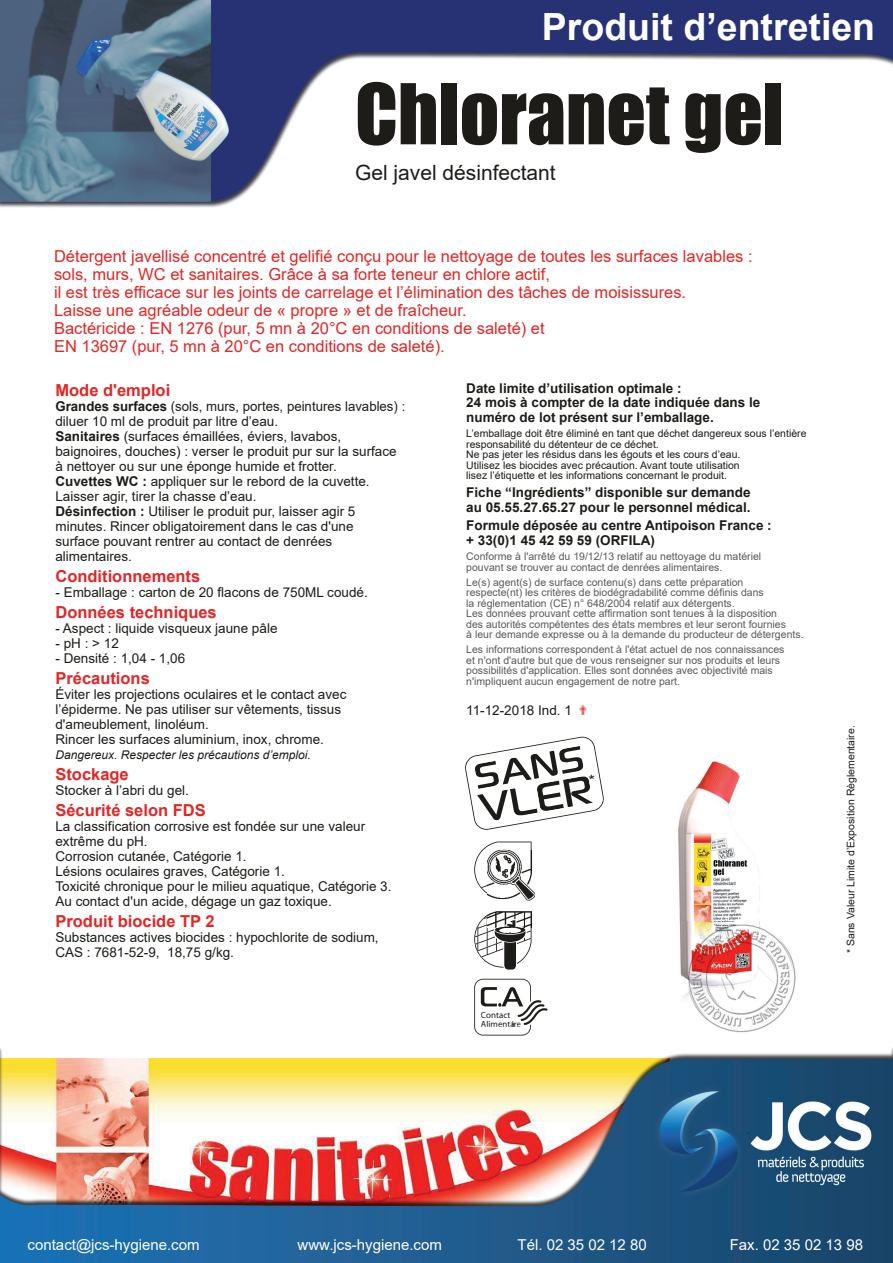
<style>
.page{position:relative;width:893px;height:1263px;background:#fff}
.page>*{position:absolute;margin:0;border:0;box-sizing:border-box;transform-origin:0 0}
.t1{font:77.4px "Impact";color:#1e1c18}
.t2{font:700 37.5px "Arial";color:#fff}
.t3{font:21px "Arial";color:#1e1c18}
.t4{font:16.5px/18px "Arial";color:#e32525}
.t5{font:700 16.5px "Arial";color:#e32525}
.t6{font:15px "Arial";color:#fff}
.t7{font:13.5px/15px "Arial";color:#1e1c18}
.t8{font:700 13.5px/15px "Arial";color:#1e1c18}
.t9{font:italic 12px "Arial";color:#1e1c18}
.t10{font:10.5px/10.5px "Arial";color:#5a595b}
.t11{font:10.5px/10.5px "Arial";color:#1e1c18}
.t12{font:700 8.85px/8.9px "Arial Narrow";color:#1e1c18}
.s1{font-weight:700}
</style>
<div class="page">
<img style="left:0;top:1048px;width:893px;height:215px">
<img style="left:0;top:0;width:893px;height:208px">
<img style="left:465px;top:737px;width:139px;height:93px">
<img style="left:474px;top:933px;width:57px;height:34px">
<img style="left:526px;top:927px;width:5px;height:14px">
<img style="left:494px;top:927px;width:32px;height:43px">
<img style="left:504px;top:957px;width:12px;height:12px">
<svg style="left:475px;top:914px;width:50px;height:43px"></svg>
<img style="left:474px;top:841px;width:58px;height:52px">
<img style="left:481px;top:869px;width:5px;height:19px">
<img style="left:486px;top:849px;width:46px;height:45px">
<img style="left:487px;top:850px;width:1px;height:46px">
<img style="left:474px;top:979px;width:57px;height:56px">
<img style="left:522px;top:1022px;width:9px;height:4px">
<img style="left:516px;top:998px;width:26px;height:20px">
<img style="left:524px;top:1008px;width:24px;height:17px">
<img style="left:521px;top:1004px;width:24px;height:17px">
<img style="left:518px;top:1000px;width:23px;height:17px">
<img style="left:481px;top:1011px;width:27px;height:7px">
<img style="left:481px;top:1020px;width:39px;height:7px">
<img style="left:678px;top:761px;width:82px;height:216px">
<img style="left:694px;top:929px;width:102px;height:104px">
<img style="left:682px;top:922px;width:83px;height:82px">
<img style="left:488px;top:850px;width:47px;height:77px">
<svg style="left:588px;top:774px;width:7px;height:5px"></svg>
<h2 class="t2" style="left:542px;top:0;width:335px">Produit d’entretien</h2>
<h1 class="t1" style="left:355px;top:54px;width:431px">Chloranet gel</h1>
<h3 class="t3" style="left:355px;top:158px;width:202px">Gel javel désinfectant</h3>
<p class="t4" style="left:54px;top:247px;width:700px">Détergent javellisé concentré et gelifié conçu pour le nettoyage de toutes les surfaces lavables : sols, murs, WC et sanitaires. Grâce à sa forte teneur en chlore actif,<br>il est très efficace sur les joints de carrelage et l’élimination des tâches de moisissures.<br>Laisse une agréable odeur de « propre » et de fraîcheur.<br>Bactéricide : EN 1276 (pur, 5 mn à 20°C en conditions de saleté) et<br>EN 13697 (pur, 5 mn à 20°C en conditions de saleté).</p>
<p class="t5" style="left:55px;top:378px;width:116px">Mode d'emploi</p>
<p class="t7" style="left:55px;top:398px;width:351px"><span class="s1">Grandes surfaces</span> (sols, murs, portes, peintures lavables) : diluer 10 ml de produit par litre d’eau.<br><span class="s1">Sanitaires</span> (surfaces émaillées, éviers, lavabos, baignoires, douches) : verser le produit pur sur la surface à nettoyer ou sur une éponge humide et frotter.<br><span class="s1">Cuvettes WC :</span> appliquer sur le rebord de la cuvette.<br>Laisser agir, tirer la chasse d’eau.<br><span class="s1">Désinfection :</span> Utiliser le produit pur, laisser agir 5 minutes. Rincer obligatoirement dans le cas d'une<br>surface pouvant rentrer au contact de denrées alimentaires.</p>
<p class="t5" style="left:55px;top:564px;width:146px">Conditionnements</p>
<p class="t7" style="left:55px;top:584px;width:314px">- Emballage : carton de 20 flacons de 750ML coudé.</p>
<p class="t5" style="left:55px;top:600px;width:163px">Données techniques</p>
<p class="t7" style="left:55px;top:620px;width:224px">- Aspect : liquide visqueux jaune pâle</p>
<p class="t7" style="left:55px;top:635px;width:65px">- pH : &gt; 12</p>
<p class="t7" style="left:55px;top:650px;width:131px">- Densité : 1,04 - 1,06</p>
<p class="t5" style="left:55px;top:666px;width:96px">Précautions</p>
<p class="t7" style="left:55px;top:686px;width:292px">Éviter les projections oculaires et le contact avec l’épiderme. Ne pas utiliser sur vêtements, tissus d'ameublement, linoléum.<br>Rincer les surfaces aluminium, inox, chrome.</p>
<p class="t9" style="left:55px;top:746px;width:257px">Dangereux. Respecter les précautions d’emploi.</p>
<p class="t5" style="left:55px;top:762px;width:75px">Stockage</p>
<p class="t7" style="left:55px;top:782px;width:135px">Stocker à l’abri du gel.</p>
<p class="t5" style="left:55px;top:798px;width:152px">Sécurité selon FDS</p>
<p class="t7" style="left:55px;top:818px;width:338px">La classification corrosive est fondée sur une valeur extrême du pH.<br>Corrosion cutanée, Catégorie 1.<br>Lésions oculaires graves, Catégorie 1.<br>Toxicité chronique pour le milieu aquatique, Catégorie 3.<br>Au contact d'un acide, dégage un gaz toxique.</p>
<p class="t5" style="left:55px;top:909px;width:161px">Produit biocide TP 2</p>
<p class="t7" style="left:55px;top:929px;width:325px">Substances actives biocides : hypochlorite de sodium,<br>CAS : 7681-52-9, 18,75 g/kg.</p>
<p class="t8" style="left:466px;top:380px;width:295px">Date limite d’utilisation optimale :<br>24 mois à compter de la date indiquée dans le numéro de lot présent sur l’emballage.</p>
<p class="t11" style="left:466px;top:428px;width:342px">L’emballage doit être éliminé en tant que déchet dangereux sous l’entière responsabilité du détenteur de ce déchet.<br>Ne pas jeter les résidus dans les égouts et les cours d’eau.<br>Utilisez les biocides avec précaution. Avant toute utilisation<br>lisez l’étiquette et les informations concernant le produit.</p>
<p class="t8" style="left:466px;top:485px;width:286px">Fiche “Ingrédients” disponible sur demande au 05.55.27.65.27 pour le personnel médical.</p>
<p class="t8" style="left:466px;top:518px;width:307px">Formule déposée au centre Antipoison France : + 33(0)1 45 42 59 59 (ORFILA)</p>
<p class="t10" style="left:466px;top:551px;width:296px">Conforme à l'arrêté du 19/12/13 relatif au nettoyage du matériel pouvant se trouver au contact de denrées alimentaires.</p>
<p class="t10" style="left:466px;top:577px;width:339px">Le(s) agent(s) de surface contenu(s) dans cette préparation<br>respecte(nt) les critères de biodégradabilité comme définis dans<br>la réglementation (CE) n° 648/2004 relatif aux détergents.<br>Les données prouvant cette affirmation sont tenues à la disposition<br>des autorités compétentes des états membres et leur seront fournies<br>à leur demande expresse ou à la demande du producteur de détergents.</p>
<p class="t10" style="left:466px;top:644px;width:320px">Les informations correspondent à l'état actuel de nos connaissances et n'ont d'autre but que de vous renseigner sur nos produits et leurs possibilités d'application. Elles sont données avec objectivité mais n'impliquent aucun engagement de notre part.</p>
<p class="t7" style="left:466px;top:702px;width:107px">11-12-2018 Ind. 1</p>
<p class="t12" style="left:481px;top:1010px;width:42px">Contact<br>Alimentaire</p>
<p class="t11" style="left:845px;top:953px;width:229px;rotate:-90deg">* Sans Valeur Limite d’Exposition Règlementaire.</p>
<p class="t6" style="left:28px;top:1235px;width:173px">contact@jcs-hygiene.com</p>
<p class="t6" style="left:298px;top:1235px;width:146px">www.jcs-hygiene.com</p>
<p class="t6" style="left:518px;top:1235px;width:131px">Tél. 02 35 02 12 80</p>
<p class="t6" style="left:730px;top:1235px;width:135px">Fax. 02 35 02 13 98</p>
</div>
